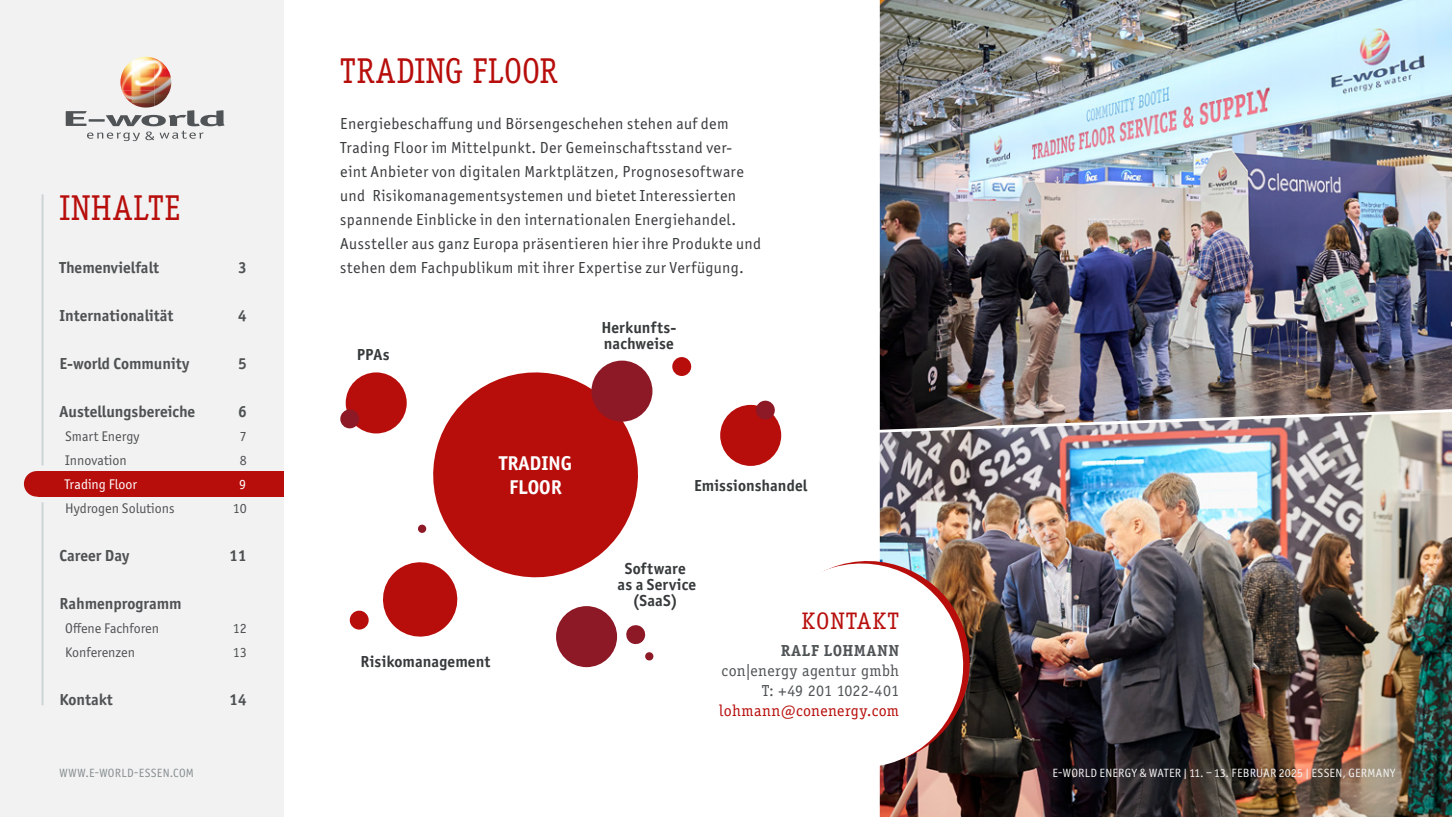
<style>
.page{position:relative;width:1452px;height:817px;background:#fff}
.page>*{position:absolute;margin:0;border:0;box-sizing:border-box;transform-origin:0 0}
.t1{font:36px "Officina Serif Std";letter-spacing:.02em;color:#b70e0c;scale:.9 1}
.t2{font:24px "Officina Serif Std";letter-spacing:.05em;color:#b70e0c}
.t3{font:700 20px/24px "Officina Sans ITC Pro";color:#fff;text-align:center}
.t4{font:16px/24px "Officina Sans ITC Pro";letter-spacing:.025em;color:#373a3b}
.t5{font:700 16px "Officina Sans ITC Pro";color:#4f5253}
.t6{font:700 16px/16px "Officina Sans ITC Pro";letter-spacing:.005em;color:#373a3b;text-align:center}
.t7{font:16px/20px "Officina Serif Std";letter-spacing:.015em;color:#505456;text-align:right}
.t8{font:16px "Officina Serif Std";letter-spacing:.02em;color:#b70e0c}
.t9{font:700 16px "Officina Serif Std";letter-spacing:.035em;color:#505456}
.t10{font:14px "Officina Sans ITC Pro";color:#4f5253}
.t11{font:14px "Officina Sans ITC Pro";color:#fff}
.t12{font:12px "Officina Sans ITC Pro";letter-spacing:.025em;color:#f2f2f2}
.t13{font:12px "Officina Sans ITC Pro";letter-spacing:.025em;color:#878e91}
</style>
<div class="page">
<div style="left:0;top:0;width:283px;height:816px;background:#f2f2f2"></div>
<img style="left:120px;top:57px;width:34px;height:34px">
<img style="left:154px;top:85px;width:17px;height:21px">
<img style="left:122px;top:91px;width:19px;height:16px">
<svg style="left:66px;top:110px;width:158px;height:31px"></svg>
<img style="left:879px;top:0;width:572px;height:412px">
<img style="left:879px;top:412px;width:572px;height:404px">
<hr style="left:42px;top:194px;width:2px;height:271px;background:#ced3d6">
<hr style="left:42px;top:502px;width:2px;height:203px;background:#ced3d6">
<div style="left:38px;top:471px;width:245px;height:25px;background:#b70e0c"></div>
<div style="left:24px;top:471px;width:25px;height:25px;background:#b70e0c;border-radius:50%"></div>
<svg style="left:879px;top:549px;width:102px;height:227px;background:#4e3f34"></svg>
<svg style="left:822px;top:552px;width:152px;height:226px"></svg>
<svg style="left:645px;top:652px;width:9px;height:9px"></svg>
<div style="left:556px;top:606px;width:61px;height:61px;background:#8d1826;border-radius:50%"></div>
<div style="left:350px;top:610px;width:19px;height:19px;background:#b70e0c;border-radius:50%"></div>
<div style="left:418px;top:524px;width:8px;height:9px;background:#8d1826;border-radius:50%"></div>
<svg style="left:626px;top:625px;width:20px;height:20px"></svg>
<div style="left:672px;top:357px;width:19px;height:19px;background:#b70e0c;border-radius:50%"></div>
<div style="left:346px;top:372px;width:61px;height:61px;background:#b70e0c;border-radius:50%"></div>
<div style="left:340px;top:409px;width:19px;height:19px;background:#8d1826;border-radius:50%"></div>
<div style="left:720px;top:405px;width:61px;height:61px;background:#b70e0c;border-radius:50%"></div>
<svg style="left:382px;top:562px;width:76px;height:75px"></svg>
<svg style="left:421px;top:364px;width:229px;height:225px;fill:#b70e0c"></svg>
<div style="left:756px;top:400px;width:18px;height:19px;background:#8d1826;border-radius:50%"></div>
<div style="left:591px;top:360px;width:61px;height:61px;background:#8d1826;border-radius:50%"></div>
<h1 class="t1" style="left:60px;top:187px;width:135px">INHALTE</h1>
<p class="t5" style="left:60px;top:257px;width:101px">Themenvielfalt</p>
<p class="t5" style="left:238px;top:257px;width:10px">3</p>
<p class="t5" style="left:60px;top:305px;width:115px">Internationalität</p>
<p class="t5" style="left:238px;top:305px;width:10px">4</p>
<p class="t5" style="left:60px;top:353px;width:131px">E-world Community</p>
<p class="t5" style="left:238px;top:353px;width:10px">5</p>
<p class="t5" style="left:60px;top:401px;width:137px">Austellungsbereiche</p>
<p class="t5" style="left:238px;top:401px;width:10px">6</p>
<p class="t10" style="left:65px;top:428px;width:76px">Smart Energy</p>
<p class="t10" style="left:240px;top:428px;width:8px">7</p>
<p class="t10" style="left:65px;top:452px;width:63px">Innovation</p>
<p class="t10" style="left:240px;top:452px;width:8px">8</p>
<p class="t10" style="left:65px;top:500px;width:111px">Hydrogen Solutions</p>
<p class="t10" style="left:233px;top:500px;width:15px">10</p>
<p class="t5" style="left:60px;top:545px;width:71px">Career Day</p>
<p class="t5" style="left:229px;top:545px;width:19px">11</p>
<p class="t5" style="left:60px;top:593px;width:124px">Rahmenprogramm</p>
<p class="t10" style="left:65px;top:620px;width:95px">Offene Fachforen</p>
<p class="t10" style="left:233px;top:620px;width:15px">12</p>
<p class="t10" style="left:65px;top:644px;width:71px">Konferenzen</p>
<p class="t10" style="left:233px;top:644px;width:15px">13</p>
<p class="t5" style="left:60px;top:689px;width:55px">Kontakt</p>
<p class="t5" style="left:229px;top:689px;width:19px">14</p>
<p class="t11" style="left:65px;top:476px;width:74px">Trading Floor</p>
<p class="t11" style="left:239px;top:476px;width:8px">9</p>
<p class="t13" style="left:60px;top:766px;width:136px">WWW.E-WORLD-ESSEN.COM</p>
<h1 class="t1" style="left:340px;top:49px;width:243px">TRADING FLOOR</h1>
<p class="t4" style="left:340px;top:111px;width:422px">Energiebeschaffung und Börsengeschehen stehen auf dem Trading Floor im Mittelpunkt. Der Gemeinschaftsstand ver&shy;eint Anbieter von digitalen Marktplätzen, Prognosesoftware und Risikomanagementsystemen und bietet Interessierten spannende Einblicke in den internationalen Energiehandel.<br>Aussteller aus ganz Europa präsentieren hier ihre Produkte und stehen dem Fachpublikum mit ihrer Expertise zur Verfügung.</p>
<p class="t6" style="left:357px;top:346px;width:34px">PPAs</p>
<p class="t6" style="left:601px;top:319px;width:77px;text-align:left">Herkunfts&shy;nachweise</p>
<p class="t3" style="left:499px;top:451px;width:74px">TRADING<br>FLOOR</p>
<p class="t6" style="left:360px;top:653px;width:131px">Risikomanagement</p>
<p class="t6" style="left:694px;top:477px;width:115px">Emissionshandel</p>
<p class="t6" style="left:617px;top:560px;width:80px">Software as a Service (SaaS)</p>
<h2 class="t2" style="left:801px;top:607px;width:99px">KONTAKT</h2>
<p class="t9" style="left:780px;top:640px;width:120px">RALF LOHMANN</p>
<p class="t7" style="left:721px;top:660px;width:179px">con|energy agentur gmbh<br>T: +49 201 1022-401</p>
<p class="t8" style="left:719px;top:701px;width:181px">lohmann@conenergy.com</p>
<p class="t12" style="left:1052px;top:766px;width:344px">E-WORLD ENERGY &amp; WATER | 11. – 13. FEBRUAR 2025 | ESSEN, GERMANY</p>
</div>
